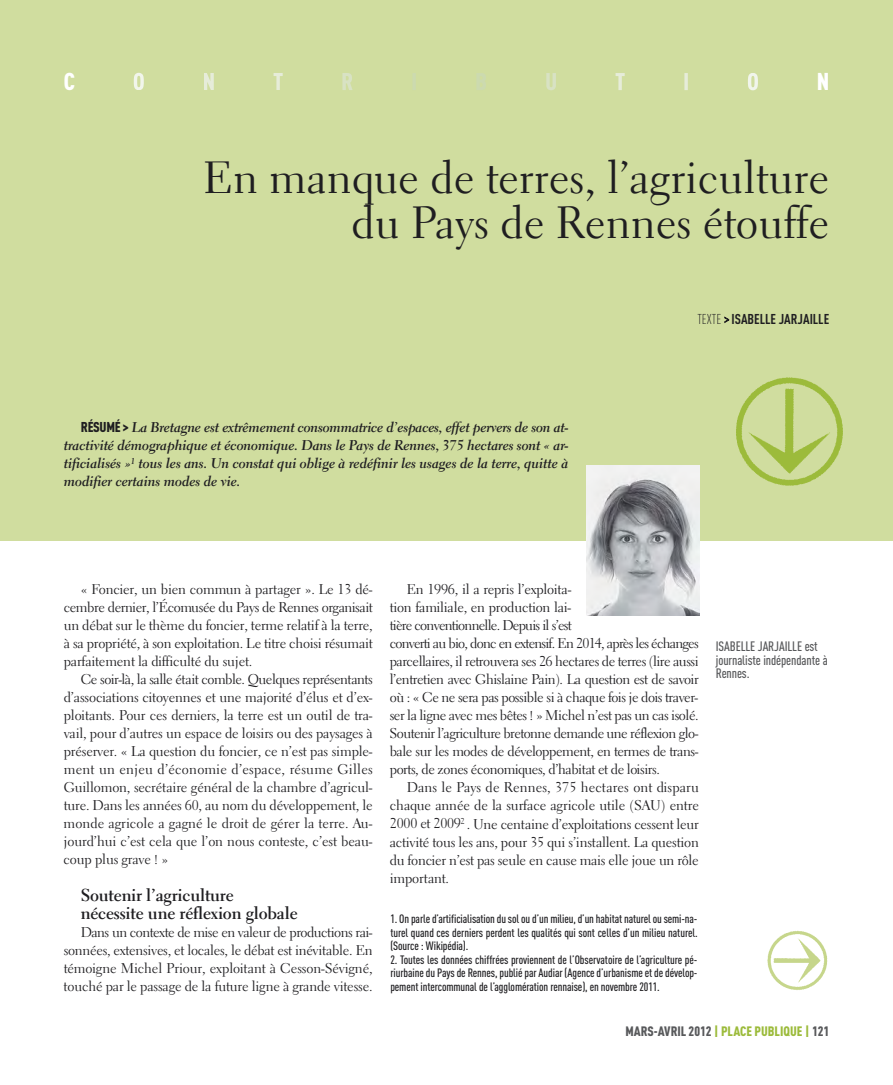
<style>
.page{position:relative;width:893px;height:1085px;background:#fff}
.page>*{position:absolute;margin:0;border:0;box-sizing:border-box;transform-origin:0 0}
.t1{font:45px/45px "Electra LT";color:#1f1e21;text-align:right}
.t2{font:900 24px "DIN Cond";color:#fff}
.t3{font:700 17.25px/18px "Electra LT";letter-spacing:-.01em;color:#1f1e21}
.t4{font:14.1px/18px "Electra LT";letter-spacing:-.03em;color:#1f1e21;text-align:justify}
.t5{font:14.1px/18px "Electra LT Bold Cursive";letter-spacing:-.01em;color:#1f1e21;text-align:justify}
.t6{font:700 14.1px "DIN Cond";color:#1f1e21}
.t7{font:500 13.5px/13.5px "DIN Cond";letter-spacing:-.01em;color:#58595b}
.t8{font:900 13.5px "DIN Cond";color:#58595b}
.t9{font:500 12px/13.5px "DIN Cond";letter-spacing:-.01em;color:#1f1e21;text-align:justify}
.s1{font-family:"DIN Cond";font-weight:900}
.s2{font-weight:300}
.s3{color:#9cbb3b}
</style>
<div class="page">
<hr style="left:0;top:0;width:1px;height:1084px;background:#d0dd9f">
<div style="left:0;top:0;width:893px;height:540px;background:#d0dd9f"></div>
<img style="left:736px;top:377px;width:107px;height:109px">
<img style="left:767px;top:930px;width:61px;height:60px">
<svg style="left:134px;top:73px;width:10px;height:17px"></svg>
<svg style="left:204px;top:73px;width:79px;height:17px"></svg>
<svg style="left:342px;top:73px;width:11px;height:17px"></svg>
<svg style="left:413px;top:73px;width:73px;height:17px"></svg>
<svg style="left:546px;top:73px;width:10px;height:17px"></svg>
<svg style="left:615px;top:73px;width:73px;height:17px"></svg>
<svg style="left:748px;top:73px;width:10px;height:17px"></svg>
<img style="left:587px;top:466px;width:112px;height:149px">
<h2 class="t2" style="left:64px;top:67px;width:13px">C</h2>
<h2 class="t2" style="left:817px;top:67px;width:14px">N</h2>
<h1 class="t1" style="left:203px;top:160px;width:628px">En manque de terres, l’agriculture du Pays de Rennes étouffe</h1>
<p class="t5" style="left:64px;top:419px;width:507px;text-indent:17px"><span class="s1">RÉSUMÉ &gt;</span> La Bretagne est extrêmement consommatrice d’espaces, effet pervers de son at&shy;tractivité démographique et économique. Dans le Pays de Rennes, 375 hectares sont « ar&shy;tificialisés »<sup>1</sup> tous les ans. Un constat qui oblige à redéfinir les usages de la terre, quitte à modifier certains modes de vie.</p>
<p class="t6" style="left:697px;top:311px;width:133px"><span class="s2">TEXTE &gt;</span> ISABELLE JARJAILLE</p>
<p class="t4" style="left:64px;top:582px;width:311px;text-indent:17px">« Foncier, un bien commun à partager ». Le 13 dé&shy;cembre dernier, l’Écomusée du Pays de Rennes organisait un débat sur le thème du foncier, terme relatif à la terre, à sa propriété, à son exploitation. Le titre choisi résumait parfaitement la difficulté du sujet.</p>
<p class="t4" style="left:64px;top:671px;width:311px;text-indent:17px">Ce soir-là, la salle était comble. Quelques représentants d’associations citoyennes et une majorité d’élus et d’ex&shy;ploitants. Pour ces derniers, la terre est un outil de tra&shy;vail, pour d’autres un espace de loisirs ou des paysages à préserver. « La question du foncier, ce n’est pas simple&shy;ment un enjeu d’économie d’espace, résume Gilles Guillomon, secrétaire général de la chambre d’agricul&shy;ture. Dans les années 60, au nom du développement, le monde agricole a gagné le droit de gérer la terre. Au&shy;jourd’hui c’est cela que l’on nous conteste, c’est beau&shy;coup plus grave ! »</p>
<p class="t3" style="left:81px;top:887px;width:218px">Soutenir l’agriculture nécessite une réflexion globale</p>
<p class="t4" style="left:64px;top:924px;width:311px;text-indent:17px">Dans un contexte de mise en valeur de productions rai&shy;sonnées, extensives, et locales, le débat est inévitable. En témoigne Michel Priour, exploitant à Cesson-Sévigné, touché par le passage de la future ligne à grande vitesse.</p>
<p class="t4" style="left:390px;top:581px;width:311px;text-align:left;text-indent:17px">En 1996, il a repris l’exploita-<br>tion familiale, en production lai-<br>tière conventionnelle. Depuis il s’est<br>converti au bio, donc en extensif. En 2014, après les échanges parcellaires, il retrouvera ses 26 hectares de terres (lire aussi l’entretien avec Ghislaine Pain). La question est de savoir où : « Ce ne sera pas possible si à chaque fois je dois traver&shy;ser la ligne avec mes bêtes ! » Michel n’est pas un cas isolé.<br>Soutenir l’agriculture bretonne demande une réflexion glo&shy;bale sur les modes de développement, en termes de trans&shy;ports, de zones économiques, d’habitat et de loisirs.</p>
<p class="t4" style="left:390px;top:779px;width:311px;text-indent:17px">Dans le Pays de Rennes, 375 hectares ont disparu chaque année de la surface agricole utile (SAU) entre 2000 et 2009<sup>2</sup> . Une centaine d’exploitations cessent leur activité tous les ans, pour 35 qui s’installent. La question du foncier n’est pas seule en cause mais elle joue un rôle important.</p>
<p class="t9" style="left:390px;top:911px;width:309px">1. On parle d’artificialisation du sol ou d’un milieu, d’un habitat naturel ou semi-na&shy;turel quand ces derniers perdent les qualités qui sont celles d’un milieu naturel. (Source : Wikipédia).</p>
<p class="t9" style="left:390px;top:952px;width:309px">2. Toutes les données chiffrées proviennent de l’Observatoire de l’agriculture pé&shy;riurbaine du Pays de Rennes, publié par Audiar (Agence d’urbanisme et de dévelop&shy;pement intercommunal de l’agglomération rennaise), en novembre 2011.</p>
<p class="t7" style="left:716px;top:639px;width:113px">ISABELLE JARJAILLE est journaliste indépendante à<br>Rennes.</p>
<p class="t8" style="left:625px;top:1022px;width:205px">MARS-AVRIL 2012 <span class="s3">| PLACE PUBLIQUE |</span> 121</p>
</div>
